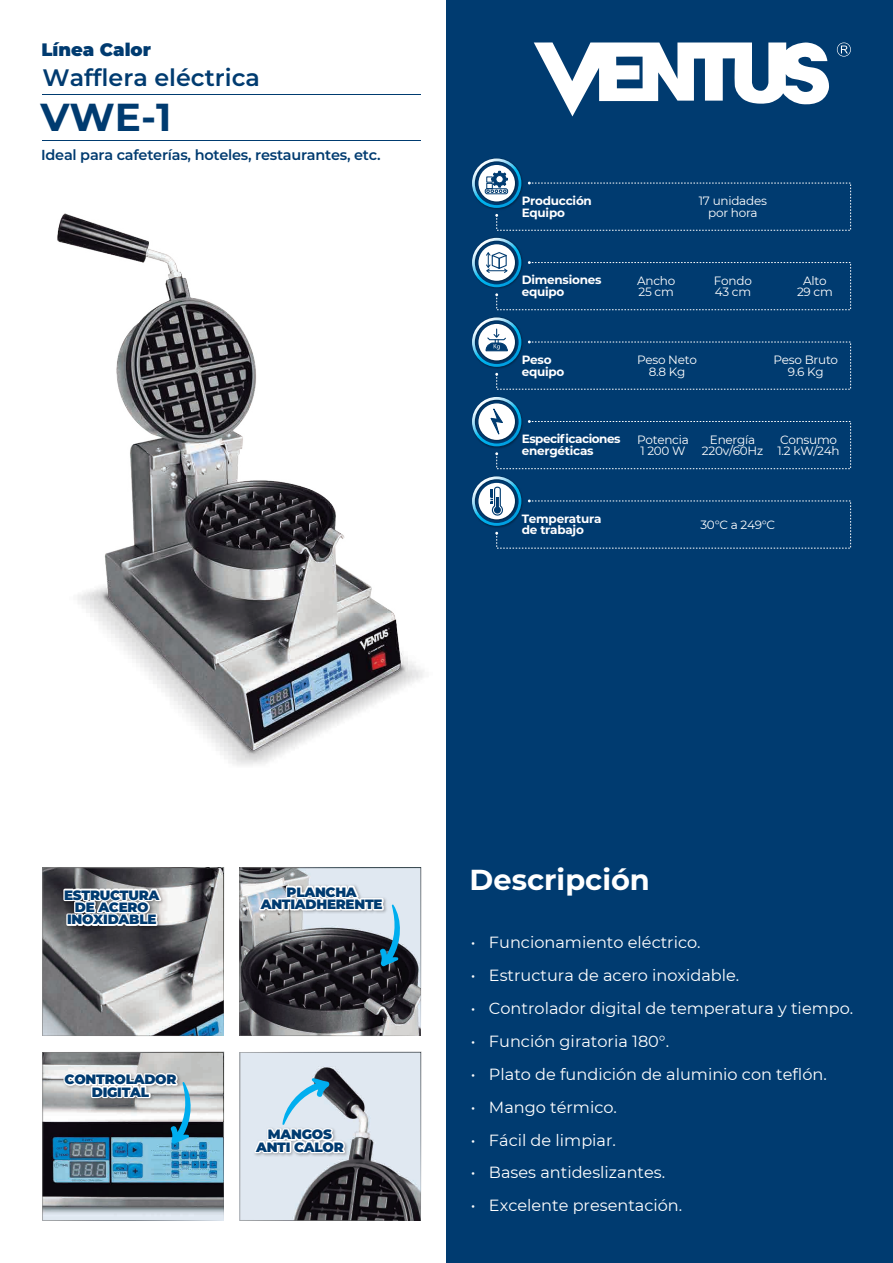
<style>
.page{position:relative;width:893px;height:1263px;background:#fff}
.page>*{position:absolute;margin:0;border:0;box-sizing:border-box;transform-origin:0 0}
.t1{font:700 39px "Montserrat";color:#003b70}
.t2{font:700 28.95px "Montserrat";color:#fff}
.t3{font:600 23.85px "Montserrat";color:#003b70}
.t4{font:900 18px "Montserrat";color:#003b70}
.t5{font:16.2px/32.8px "Montserrat";color:#fff;text-align:justify}
.t6{font:600 14.55px "Montserrat";letter-spacing:-.015em;color:#003b70}
.t7{font:900 13.5px/12.5px "Montserrat";letter-spacing:-.02em;color:#003b70;text-align:center}
.t8{font:12px/11.6px "Montserrat";letter-spacing:-.02em;color:#fff;text-align:center}
.t9{font:700 12px/11.6px "Montserrat";letter-spacing:-.02em;color:#fff}
.t10{font:700 12px/11.6px "Montserrat";letter-spacing:-.04em;color:#fff}
</style>
<div class="page">
<img style="left:57px;top:213px;width:367px;height:552px">
<div style="left:446px;top:0;width:447px;height:1263px;background:#003b70"></div>
<svg style="left:534px;top:42px;width:295px;height:74px"></svg>
<svg style="left:837px;top:43px;width:14px;height:14px"></svg>
<hr style="left:43px;top:95px;width:378px;height:1px;background:#003b70">
<hr style="left:43px;top:140px;width:378px;height:1px;background:#003b70">
<svg style="left:472px;top:159px;width:379px;height:72px"></svg>
<svg style="left:472px;top:238px;width:379px;height:72px"></svg>
<svg style="left:472px;top:317px;width:379px;height:73px"></svg>
<svg style="left:472px;top:397px;width:379px;height:72px"></svg>
<svg style="left:472px;top:476px;width:379px;height:73px"></svg>
<svg style="left:42px;top:867px;width:182px;height:169px;background:#8c8d90"></svg>
<svg style="left:239px;top:867px;width:182px;height:169px;background:#787a80"></svg>
<img style="left:42px;top:1051px;width:182px;height:170px">
<svg style="left:239px;top:1051px;width:182px;height:170px;background:#b1b8c0"></svg>
<p class="t4" style="left:41px;top:36px;width:111px">Línea Calor</p>
<h3 class="t3" style="left:43px;top:61px;width:219px">Wafflera eléctrica</h3>
<h1 class="t1" style="left:40px;top:89px;width:132px">VWE-1</h1>
<p class="t6" style="left:41px;top:144px;width:341px">Ideal para cafeterías, hoteles, restaurantes, etc.</p>
<p class="t9" style="left:522px;top:194px;width:72px">Producción<br>Equipo</p>
<p class="t8" style="left:699px;top:195px;width:70px">17 unidades por hora</p>
<p class="t9" style="left:522px;top:274px;width:81px">Dimensiones equipo</p>
<p class="t8" style="left:797px;top:274px;width:37px">Alto<br>29 cm</p>
<p class="t8" style="left:637px;top:274px;width:40px;text-align:left">Ancho<br>25 cm</p>
<p class="t8" style="left:714px;top:274px;width:39px;text-align:left">Fondo<br>43 cm</p>
<p class="t9" style="left:522px;top:353px;width:44px">Peso equipo</p>
<p class="t8" style="left:774px;top:354px;width:66px">Peso Bruto<br>9.6 Kg</p>
<p class="t8" style="left:637px;top:354px;width:61px">Peso Neto<br>8.8 Kg</p>
<p class="t10" style="left:522px;top:433px;width:100px">Especificaciones energéticas</p>
<p class="t8" style="left:777px;top:433px;width:64px;text-align:left">Consumo<br>1.2 kW/24h</p>
<p class="t8" style="left:637px;top:433px;width:53px;text-align:left">Potencia<br>1 200 W</p>
<p class="t8" style="left:702px;top:433px;width:63px">Energía<br>220v/60Hz</p>
<p class="t9" style="left:522px;top:512px;width:81px">Temperatura de trabajo</p>
<p class="t8" style="left:700px;top:518px;width:76px">30°C a 249°C</p>
<p class="t7" style="left:64px;top:888px;width:97px">ESTRUCTURA<br>DE ACERO<br>INOXIDABLE</p>
<p class="t7" style="left:261px;top:885px;width:123px">PLANCHA<br>ANTIADHERENTE</p>
<p class="t7" style="left:65px;top:1072px;width:113px">CONTROLADOR<br>DIGITAL</p>
<p class="t7" style="left:256px;top:1127px;width:89px">MANGOS<br>ANTI CALOR</p>
<h2 class="t2" style="left:470px;top:858px;width:182px">Descripción</h2>
<p class="t5" style="left:471px;top:925px;width:6px">• • • • • • • • •</p>
<p class="t5" style="left:489px;top:925px;width:366px;text-align:left">Funcionamiento eléctrico.<br>Estructura de acero inoxidable.<br>Controlador digital de temperatura y tiempo.<br>Función giratoria 180°.<br>Plato de fundición de aluminio con teflón.<br>Mango térmico.<br>Fácil de limpiar.<br>Bases antideslizantes.<br>Excelente presentación.</p>
</div>
